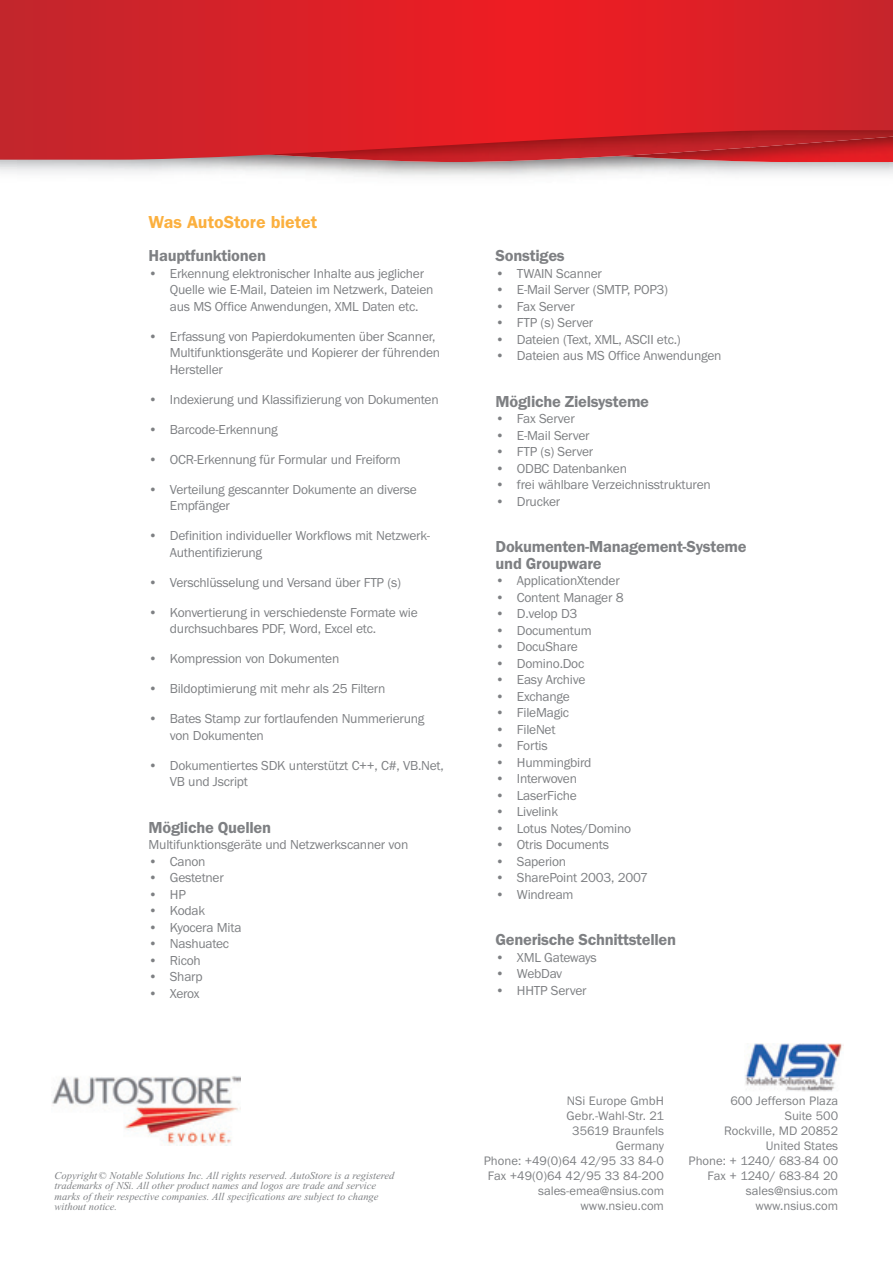
<style>
.page{position:relative;width:893px;height:1263px;background:#fff}
.page>*{position:absolute;margin:0;border:0;box-sizing:border-box;transform-origin:0 0}
.t1{font:600 18px "Franklin Gothic";color:#fbb03f}
.t2{font:600 16.5px/16.5px "Franklin Gothic";letter-spacing:-.02em;color:#7e8083}
.t3{font:13.5px/16.5px "Franklin Gothic";letter-spacing:-.02em;color:#7e8083}
.t4{font:12.75px/15px "Franklin Gothic";color:#7e8083;text-align:right}
.t5{font:italic 10.5px/10.5px "Times New Roman";color:#7e8083}
</style>
<div class="page">
<img style="left:752px;top:160px;width:141px;height:2px">
<img style="left:0;top:1px;width:752px;height:161px">
<svg style="left:118px;top:1px;width:775px;height:159px;background:#d82027"></svg>
<img style="left:52px;top:1076px;width:189px;height:69px">
<img style="left:745px;top:1043px;width:98px;height:49px">
<h1 class="t1" style="left:149px;top:215px;width:170px">Was AutoStore bietet</h1>
<p class="t2" style="left:149px;top:249px;width:119px">Hauptfunktionen</p>
<p class="t3" style="left:170px;top:266px;width:265px;text-indent:-21px">• Erkennung elektronischer Inhalte aus jeglicher<br>Quelle wie E-Mail, Dateien im Netzwerk, Dateien aus MS Office Anwendungen, XML Daten etc.</p>
<p class="t3" style="left:170px;top:329px;width:272px;text-indent:-21px">• Erfassung von Papierdokumenten über Scanner,<br>Multifunktionsgeräte und Kopierer der führenden<br>Hersteller</p>
<p class="t3" style="left:149px;top:392px;width:292px">• Indexierung und Klassifizierung von Dokumenten</p>
<p class="t3" style="left:149px;top:422px;width:131px">• Barcode-Erkennung</p>
<p class="t3" style="left:149px;top:452px;width:254px">• OCR-Erkennung für Formular und Freiform</p>
<p class="t3" style="left:170px;top:482px;width:248px;text-indent:-21px">• Verteilung gescannter Dokumente an diverse<br>Empfänger</p>
<p class="t3" style="left:170px;top:528px;width:262px;text-indent:-21px">• Definition individueller Workflows mit Netzwerk-<br>Authentifizierung</p>
<p class="t3" style="left:149px;top:575px;width:254px">• Verschlüsselung und Versand über FTP (s)</p>
<p class="t3" style="left:170px;top:605px;width:249px;text-indent:-21px">• Konvertierung in verschiedenste Formate wie durchsuchbares PDF, Word, Excel etc.</p>
<p class="t3" style="left:149px;top:651px;width:192px">• Kompression von Dokumenten</p>
<p class="t3" style="left:149px;top:681px;width:238px">• Bildoptimierung mit mehr als 25 Filtern</p>
<p class="t3" style="left:170px;top:711px;width:256px;text-indent:-21px">• Bates Stamp zur fortlaufenden Nummerierung von Dokumenten</p>
<p class="t3" style="left:170px;top:758px;width:276px;text-indent:-21px">• Dokumentiertes SDK unterstützt C++, C#, VB.Net,<br>VB und Jscript</p>
<p class="t2" style="left:149px;top:820px;width:124px">Mögliche Quellen</p>
<p class="t3" style="left:149px;top:837px;width:261px">Multifunktionsgeräte und Netzwerkscanner von</p>
<p class="t3" style="left:149px;top:854px;width:58px">• Canon</p>
<p class="t3" style="left:149px;top:870px;width:77px">• Gestetner</p>
<p class="t3" style="left:149px;top:887px;width:39px">• HP</p>
<p class="t3" style="left:149px;top:903px;width:58px">• Kodak</p>
<p class="t3" style="left:149px;top:920px;width:94px">• Kyocera Mita</p>
<p class="t3" style="left:149px;top:936px;width:82px">• Nashuatec</p>
<p class="t3" style="left:149px;top:953px;width:54px">• Ricoh</p>
<p class="t3" style="left:149px;top:969px;width:56px">• Sharp</p>
<p class="t3" style="left:149px;top:986px;width:52px">• Xerox</p>
<p class="t5" style="left:55px;top:1171px;width:341px">Copyright © Notable Solutions Inc. All rights reserved. AutoStore is a registered trademarks of NSi. All other product names and logos are trade and service marks of their respective companies. All specifications are subject to change without notice.</p>
<p class="t2" style="left:496px;top:249px;width:71px">Sonstiges</p>
<p class="t3" style="left:496px;top:266px;width:108px">• TWAIN Scanner</p>
<p class="t3" style="left:496px;top:282px;width:174px">• E-Mail Server (SMTP, POP3)</p>
<p class="t3" style="left:496px;top:299px;width:81px">• Fax Server</p>
<p class="t3" style="left:496px;top:315px;width:99px">• FTP (s) Server</p>
<p class="t3" style="left:496px;top:332px;width:187px">• Dateien (Text, XML, ASCII etc.)</p>
<p class="t3" style="left:496px;top:348px;width:227px">• Dateien aus MS Office Anwendungen</p>
<p class="t2" style="left:496px;top:394px;width:155px">Mögliche Zielsysteme</p>
<p class="t3" style="left:496px;top:411px;width:81px">• Fax Server</p>
<p class="t3" style="left:496px;top:428px;width:96px">• E-Mail Server</p>
<p class="t3" style="left:496px;top:444px;width:99px">• FTP (s) Server</p>
<p class="t3" style="left:496px;top:461px;width:133px">• ODBC Datenbanken</p>
<p class="t3" style="left:496px;top:477px;width:217px">• frei wählbare Verzeichnisstrukturen</p>
<p class="t3" style="left:496px;top:494px;width:66px">• Drucker</p>
<p class="t2" style="left:496px;top:540px;width:253px">Dokumenten-Management-Systeme und Groupware</p>
<p class="t3" style="left:496px;top:573px;width:126px">• ApplicationXtender</p>
<p class="t3" style="left:496px;top:590px;width:130px">• Content Manager 8</p>
<p class="t3" style="left:496px;top:606px;width:83px">• D.velop D3</p>
<p class="t3" style="left:496px;top:623px;width:98px">• Documentum</p>
<p class="t3" style="left:496px;top:639px;width:84px">• DocuShare</p>
<p class="t3" style="left:496px;top:656px;width:90px">• Domino.Doc</p>
<p class="t3" style="left:496px;top:672px;width:91px">• Easy Archive</p>
<p class="t3" style="left:496px;top:689px;width:76px">• Exchange</p>
<p class="t3" style="left:496px;top:705px;width:75px">• FileMagic</p>
<p class="t3" style="left:496px;top:722px;width:61px">• FileNet</p>
<p class="t3" style="left:496px;top:738px;width:54px">• Fortis</p>
<p class="t3" style="left:496px;top:755px;width:97px">• Hummingbird</p>
<p class="t3" style="left:496px;top:771px;width:83px">• Interwoven</p>
<p class="t3" style="left:496px;top:788px;width:83px">• LaserFiche</p>
<p class="t3" style="left:496px;top:804px;width:64px">• Livelink</p>
<p class="t3" style="left:496px;top:821px;width:137px">• Lotus Notes/Domino</p>
<p class="t3" style="left:496px;top:837px;width:115px">• Otris Documents</p>
<p class="t3" style="left:496px;top:854px;width:72px">• Saperion</p>
<p class="t3" style="left:496px;top:870px;width:154px">• SharePoint 2003, 2007</p>
<p class="t3" style="left:496px;top:887px;width:79px">• Windream</p>
<p class="t2" style="left:496px;top:933px;width:182px">Generische Schnittstellen</p>
<p class="t3" style="left:496px;top:950px;width:103px">• XML Gateways</p>
<p class="t3" style="left:496px;top:966px;width:68px">• WebDav</p>
<p class="t3" style="left:496px;top:983px;width:92px">• HHTP Server</p>
<p class="t4" style="left:484px;top:1094px;width:182px">NSi Europe GmbH<br>Gebr.-Wahl-Str. 21<br>35619 Braunfels<br>Germany<br>Phone: +49(0)64 42/95 33 84-0<br>Fax +49(0)64 42/95 33 84-200 sales-emea@nsius.com www.nsieu.com</p>
<p class="t4" style="left:688px;top:1094px;width:151px">600 Jefferson Plaza<br>Suite 500<br>Rockville, MD 20852<br>United States<br>Phone: + 1240/ 683-84 00<br>Fax + 1240/ 683-84 20 sales@nsius.com www.nsius.com</p>
</div>
